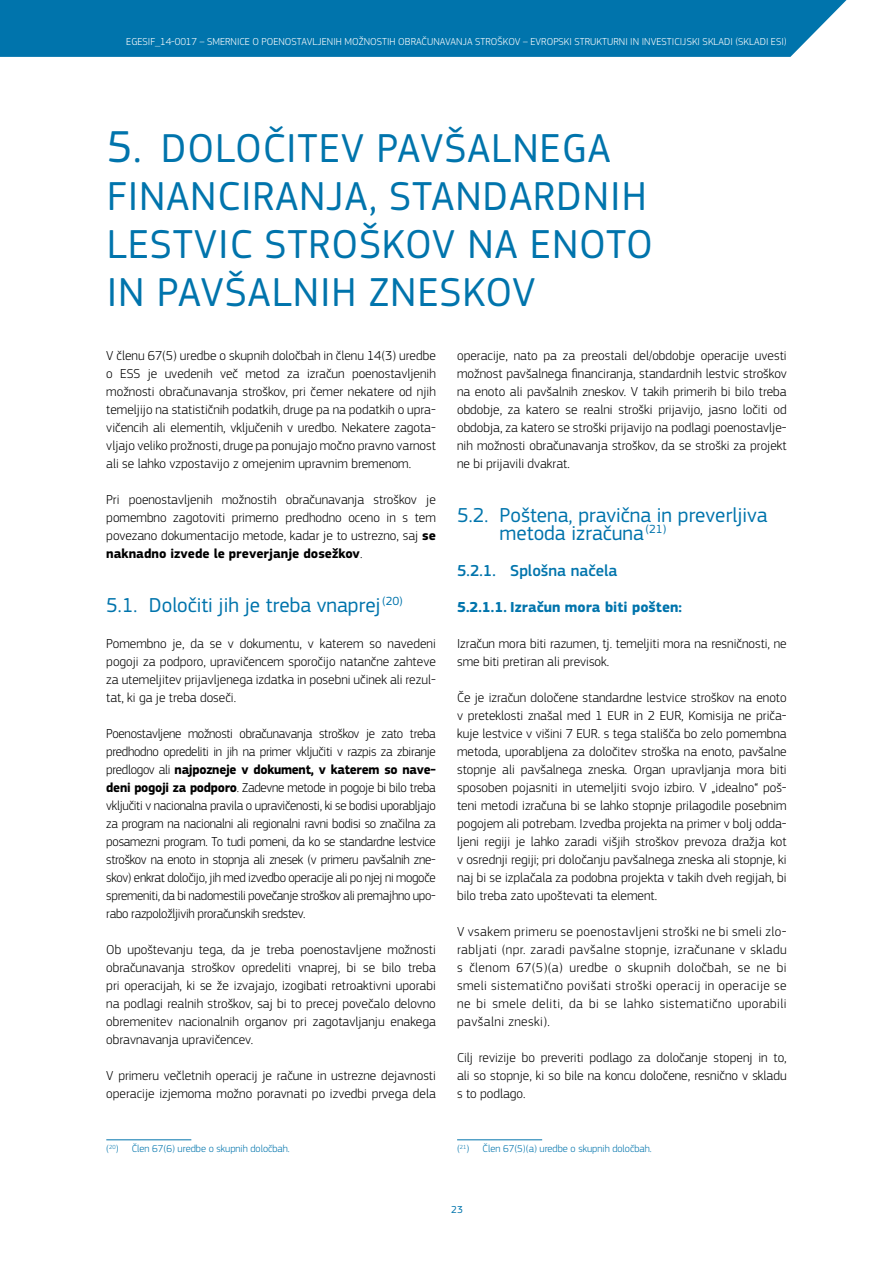
<style>
.page{position:relative;width:893px;height:1263px;background:#fff}
.page>*{position:absolute;margin:0;border:0;box-sizing:border-box;transform-origin:0 0}
.t1{font:42px/48px "EC Square Sans Pro";letter-spacing:.02em;color:#0074ac}
.t2{font:21px/18px "EC Square Sans Pro";color:#0074ac}
.t3{font:500 16.5px "EC Square Sans Pro";color:#0074ac}
.t4{font:700 15px "EC Square Sans Pro";color:#0074ac}
.Body{font:300 13.5px/18px "EC Square Sans Pro";color:#000;text-align:justify}
.t5{font:300 10.5px "EC Square Sans Pro";letter-spacing:.005em;color:#fff}
.t6{font:300 10.5px "EC Square Sans Pro";color:#0074ac}
.t7{font:10.5px "EC Square Sans Pro";color:#0074ac}
.s1{font-size:46.5px}
.s2{font-weight:700}
</style>
<div class="page">
<div style="left:0;top:0;width:847px;height:57px;background:#0074ac"></div>
<hr style="left:106px;top:1139px;width:85px;height:1px;background:#0074ac">
<hr style="left:457px;top:1139px;width:85px;height:1px;background:#0074ac">
<p class="t5" style="left:126px;top:35px;width:662px">EGESIF_14-0017 – SMERNICE O POENOSTAVLJENIH MOŽNOSTIH OBRAČUNAVANJA STROŠKOV – EVROPSKI STRUKTURNI IN INVESTICIJSKI SKLADI (SKLADI ESI)</p>
<p class="t1" style="left:107px;top:124px;width:548px"><span class="s1">5.</span> DOLOČITEV PAVŠALNEGA<br>FINANCIRANJA, STANDARDNIH<br>LESTVIC STROŠKOV NA ENOTO<br>IN PAVŠALNIH ZNESKOV</p>
<p class="Body" style="left:106px;top:346px;width:331px">V členu 67(5) uredbe o skupnih določbah in členu 14(3) uredbe o ESS je uvedenih več metod za izračun poenostavljenih možnosti obračunavanja stroškov, pri čemer nekatere od njih temeljijo na statističnih podatkih, druge pa na podatkih o upra&shy;vičencih ali elementih, vključenih v uredbo. Nekatere zagota&shy;vljajo veliko prožnosti, druge pa ponujajo močno pravno varnost ali se lahko vzpostavijo z omejenim upravnim bremenom.</p>
<p class="Body" style="left:106px;top:490px;width:331px">Pri poenostavljenih možnostih obračunavanja stroškov je pomembno zagotoviti primerno predhodno oceno in s tem povezano dokumentacijo metode, kadar je to ustrezno, saj <span class="s2">se naknadno izvede le preverjanje dosežkov</span>.</p>
<p class="t2" style="left:106px;top:596px;width:298px">5.1. Določiti jih je treba vnaprej<sup>(20)</sup></p>
<p class="Body" style="left:106px;top:634px;width:331px">Pomembno je, da se v dokumentu, v katerem so navedeni pogoji za podporo, upravičencem sporočijo natančne zahteve za utemeljitev prijavljenega izdatka in posebni učinek ali rezul&shy;tat, ki ga je treba doseči.</p>
<p class="Body" style="left:106px;top:724px;width:331px">Poenostavljene možnosti obračunavanja stroškov je zato treba predhodno opredeliti in jih na primer vključiti v razpis za zbiranje predlogov ali <span class="s2">najpozneje v dokument, v katerem so nave&shy;deni pogoji za podporo</span>. Zadevne metode in pogoje bi bilo treba vključiti v nacionalna pravila o upravičenosti, ki se bodisi uporabljajo za program na nacionalni ali regionalni ravni bodisi so značilna za posamezni program. To tudi pomeni, da ko se standardne lestvice stroškov na enoto in stopnja ali znesek (v primeru pavšalnih zne&shy;skov) enkrat določijo, jih med izvedbo operacije ali po njej ni mogoče spremeniti, da bi nadomestili povečanje stroškov ali premajhno upo&shy;rabo razpoložljivih proračunskih sredstev.</p>
<p class="Body" style="left:106px;top:940px;width:331px">Ob upoštevanju tega, da je treba poenostavljene možnosti obračunavanja stroškov opredeliti vnaprej, bi se bilo treba pri operacijah, ki se že izvajajo, izogibati retroaktivni uporabi na podlagi realnih stroškov, saj bi to precej povečalo delovno obremenitev nacionalnih organov pri zagotavljanju enakega obravnavanja upravičencev.</p>
<p class="Body" style="left:106px;top:1066px;width:331px">V primeru večletnih operacij je račune in ustrezne dejavnosti operacije izjemoma možno poravnati po izvedbi prvega dela</p>
<p class="t6" style="left:106px;top:1143px;width:185px">(<sup>20</sup>) Člen 67(6) uredbe o skupnih določbah.</p>
<p class="Body" style="left:457px;top:346px;width:331px">operacije, nato pa za preostali del/obdobje operacije uvesti možnost pavšalnega financiranja, standardnih lestvic stroškov na enoto ali pavšalnih zneskov. V takih primerih bi bilo treba obdobje, za katero se realni stroški prijavijo, jasno ločiti od obdobja, za katero se stroški prijavijo na podlagi poenostavlje&shy;nih možnosti obračunavanja stroškov, da se stroški za projekt ne bi prijavili dvakrat.</p>
<p class="t2" style="left:500px;top:506px;width:269px;text-indent:-43px">5.2. Poštena, pravična in preverljiva metoda izračuna<sup>(21)</sup></p>
<p class="t3" style="left:457px;top:561px;width:162px">5.2.1. Splošna načela</p>
<p class="t4" style="left:457px;top:598px;width:226px">5.2.1.1. Izračun mora biti pošten:</p>
<p class="Body" style="left:457px;top:634px;width:331px">Izračun mora biti razumen, tj. temeljiti mora na resničnosti, ne sme biti pretiran ali previsok.</p>
<p class="Body" style="left:457px;top:688px;width:331px">Če je izračun določene standardne lestvice stroškov na enoto v preteklosti znašal med 1 EUR in 2 EUR, Komisija ne priča&shy;kuje lestvice v višini 7 EUR. s tega stališča bo zelo pomembna metoda, uporabljena za določitev stroška na enoto, pavšalne stopnje ali pavšalnega zneska. Organ upravljanja mora biti sposoben pojasniti in utemeljiti svojo izbiro. V „idealno“ poš&shy;teni metodi izračuna bi se lahko stopnje prilagodile posebnim pogojem ali potrebam. Izvedba projekta na primer v bolj odda&shy;ljeni regiji je lahko zaradi višjih stroškov prevoza dražja kot v osrednji regiji; pri določanju pavšalnega zneska ali stopnje, ki naj bi se izplačala za podobna projekta v takih dveh regijah, bi bilo treba zato upoštevati ta element.</p>
<p class="Body" style="left:457px;top:922px;width:331px">V vsakem primeru se poenostavljeni stroški ne bi smeli zlo&shy;rabljati (npr. zaradi pavšalne stopnje, izračunane v skladu s členom 67(5)(a) uredbe o skupnih določbah, se ne bi smeli sistematično povišati stroški operacij in operacije se ne bi smele deliti, da bi se lahko sistematično uporabili pavšalni zneski).</p>
<p class="Body" style="left:457px;top:1048px;width:331px">Cilj revizije bo preveriti podlago za določanje stopenj in to, ali so stopnje, ki so bile na koncu določene, resnično v skladu s to podlago.</p>
<p class="t6" style="left:457px;top:1143px;width:196px">(<sup>21</sup>) Člen 67(5)(a) uredbe o skupnih določbah.</p>
<p class="t7" style="left:451px;top:1203px;width:13px">23</p>
</div>
